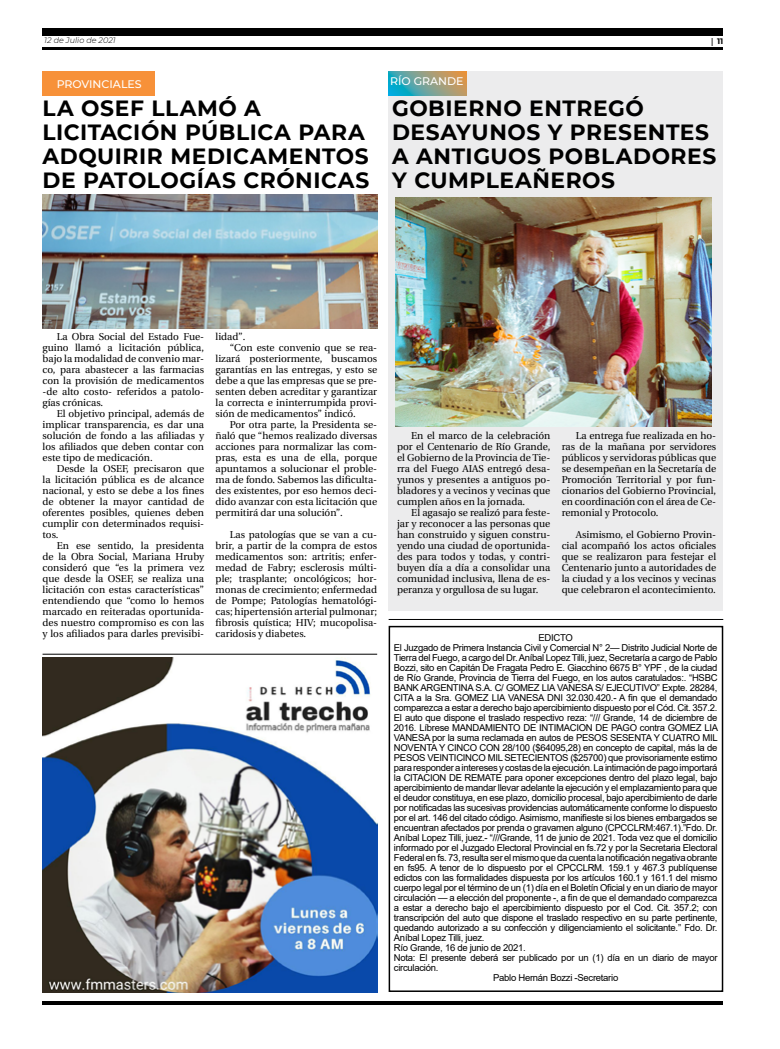
<style>
.page{position:relative;width:780px;height:1049px;background:#fff}
.page>*{position:absolute;margin:0;border:0;box-sizing:border-box;transform-origin:0 0}
.t1{font:700 22px/24px "Montserrat";letter-spacing:.025em;color:#000}
.t2{font:500 11px "Montserrat";color:#fff}
.t3{font:10px/11px "Utopia";color:#000;text-align:justify}
.t4{font:9.5px "Arial";letter-spacing:-.03em;color:#000}
.t5{font:italic 300 8px "Montserrat";color:#000}
.t6{font:700 8px "Montserrat";color:#000}
.s1{font-family:"Utopia"}
</style>
<div class="page">
<hr style="left:43px;top:48px;width:680px;height:2px;background:#000">
<div style="left:43px;top:28px;width:680px;height:7px;background:#000"></div>
<hr style="left:43px;top:1001px;width:680px;height:4px;background:#000">
<div style="left:388px;top:626px;width:335px;height:366px;border:2px solid #000"></div>
<hr style="left:388px;top:619px;width:335px;height:1px;background:#000">
<div style="left:388px;top:72px;width:335px;height:539px;background:#ececed"></div>
<div style="left:43px;top:72px;width:112px;height:24px;background:#f79139"></div>
<img style="left:43px;top:194px;width:334px;height:135px">
<svg style="left:388px;top:72px;width:79px;height:24px;background:#77a190"></svg>
<img style="left:395px;top:197px;width:316px;height:229px">
<img style="left:43px;top:658px;width:334px;height:334px">
<hr style="left:43px;top:654px;width:334px;height:1px;background:#000">
<p class="t5" style="left:44px;top:35px;width:73px">12 de Julio de 2021</p>
<p class="t6" style="left:711px;top:35px;width:14px"><span class="s1">|</span> 11</p>
<p class="t2" style="left:57px;top:76px;width:86px">PROVINCIALES</p>
<p class="t2" style="left:390px;top:73px;width:75px">RÍO GRANDE</p>
<h1 class="t1" style="left:43px;top:95px;width:328px">LA OSEF LLAMÓ A<br>LICITACIÓN PÚBLICA PARA<br>ADQUIRIR MEDICAMENTOS<br>DE PATOLOGÍAS CRÓNICAS</h1>
<h1 class="t1" style="left:392px;top:95px;width:326px">GOBIERNO ENTREGÓ<br>DESAYUNOS Y PRESENTES<br>A ANTIGUOS POBLADORES<br>Y CUMPLEAÑEROS</h1>
<p class="t3" style="left:43px;top:331px;width:163px;text-indent:14px">La Obra Social del Estado Fue&shy;guino llamó a licitación pública, bajo la modalidad de convenio mar&shy;co, para abastecer a las farmacias con la provisión de medicamentos -de alto costo- referidos a patolo&shy;gías crónicas.</p>
<p class="t3" style="left:43px;top:408px;width:163px;text-indent:14px">El objetivo principal, además de implicar transparencia, es dar una solución de fondo a las afiliadas y los afiliados que deben contar con este tipo de medicación.</p>
<p class="t3" style="left:43px;top:463px;width:163px;text-indent:14px">Desde la OSEF, precisaron que la licitación pública es de alcance nacional, y esto se debe a los fines de obtener la mayor cantidad de oferentes posibles, quienes deben cumplir con determinados requisi&shy;tos.</p>
<p class="t3" style="left:43px;top:540px;width:163px;text-indent:14px">En ese sentido, la presidenta de la Obra Social, Mariana Hruby consideró que “es la primera vez que desde la OSEF, se realiza una licitación con estas características” entendiendo que “como lo hemos marcado en reiteradas oportunida&shy;des nuestro compromiso es con las y los afiliados para darles previsibi-</p>
<p class="t3" style="left:215px;top:331px;width:31px">lidad”.</p>
<p class="t3" style="left:230px;top:342px;width:149px">“Con este convenio que se rea-</p>
<p class="t3" style="left:215px;top:353px;width:163px">lizará posteriormente, buscamos</p>
<p class="t3" style="left:215px;top:364px;width:163px">garantías en las entregas, y esto se</p>
<p class="t3" style="left:215px;top:375px;width:163px">debe a que las empresas que se pre-</p>
<p class="t3" style="left:215px;top:386px;width:163px">senten deben acreditar y garantizar</p>
<p class="t3" style="left:215px;top:397px;width:163px">la correcta e ininterrumpida provi-</p>
<p class="t3" style="left:215px;top:408px;width:142px">sión de medicamentos” indicó.</p>
<p class="t3" style="left:230px;top:419px;width:149px">Por otra parte, la Presidenta se-</p>
<p class="t3" style="left:215px;top:430px;width:163px">ñaló que “hemos realizado diversas</p>
<p class="t3" style="left:215px;top:441px;width:163px">acciones para normalizar las com-</p>
<p class="t3" style="left:215px;top:452px;width:163px">pras, esta es una de ella, porque</p>
<p class="t3" style="left:215px;top:463px;width:163px">apuntamos a solucionar el proble-</p>
<p class="t3" style="left:215px;top:474px;width:163px">ma de fondo. Sabemos las dificulta-</p>
<p class="t3" style="left:215px;top:485px;width:163px">des existentes, por eso hemos deci-</p>
<p class="t3" style="left:215px;top:496px;width:163px">dido avanzar con esta licitación que</p>
<p class="t3" style="left:215px;top:507px;width:129px">permitirá dar una solución”.</p>
<p class="t3" style="left:215px;top:529px;width:163px;text-indent:14px">Las patologías que se van a cu&shy;brir, a partir de la compra de estos medicamentos son: artritis; enfer&shy;medad de Fabry; esclerosis múlti&shy;ple; trasplante; oncológicos; hor&shy;monas de crecimiento; enfermedad de Pompe; Patologías hematológi&shy;cas; hipertensión arterial pulmonar; fibrosis quística; HIV; mucopolisa&shy;caridosis y diabetes.</p>
<p class="t3" style="left:397px;top:430px;width:155px;text-indent:14px">En el marco de la celebración por el Centenario de Río Grande, el Gobierno de la Provincia de Tie&shy;rra del Fuego AIAS entregó desa&shy;yunos y presentes a antiguos po&shy;bladores y a vecinos y vecinas que cumplen años en la jornada.</p>
<p class="t3" style="left:397px;top:507px;width:155px;text-indent:14px">El agasajo se realizó para feste&shy;jar y reconocer a las personas que han construido y siguen constru&shy;yendo una ciudad de oportunida&shy;des para todos y todas, y contri&shy;buyen día a día a consolidar una comunidad inclusiva, llena de es&shy;peranza y orgullosa de su lugar.</p>
<p class="t3" style="left:561px;top:430px;width:156px;text-indent:14px">La entrega fue realizada en ho&shy;ras de la mañana por servidores públicos y servidoras públicas que se desempeñan en la Secretaría de Promoción Territorial y por fun&shy;cionarios del Gobierno Provincial, en coordinación con el área de Ce&shy;remonial y Protocolo.</p>
<p class="t3" style="left:561px;top:529px;width:156px;text-indent:14px">Asimismo, el Gobierno Provin&shy;cial acompañó los actos oficiales que se realizaron para festejar el Centenario junto a autoridades de la ciudad y a los vecinos y vecinas que celebraron el acontecimiento.</p>
<p class="t4" style="left:538px;top:631px;width:36px">EDICTO</p>
<p class="t4" style="left:394px;top:641px;width:325px">El Juzgado de Primera Instancia Civil y Comercial N° 2— Distrito Judicial Norte de</p>
<p class="t4" style="left:394px;top:651px;width:325px">Tierra del Fuego, a cargo del Dr. Aníbal Lopez Tilli, juez, Secretaría a cargo de Pablo</p>
<p class="t4" style="left:394px;top:661px;width:325px">Bozzi, sito en Capitán De Fragata Pedro E. Giacchino 6675 B° YPF , de la ciudad</p>
<p class="t4" style="left:394px;top:671px;width:325px">de Río Grande, Provincia de Tierra del Fuego, en los autos caratulados:. “HSBC</p>
<p class="t4" style="left:394px;top:681px;width:325px">BANK ARGENTINA S.A. C/ GOMEZ LIA VANESA S/ EJECUTIVO” Expte. 28284,</p>
<p class="t4" style="left:394px;top:691px;width:325px">CITA a la Sra. GOMEZ LIA VANESA DNI 32.030.420.- A fin que el demandado</p>
<p class="t4" style="left:394px;top:701px;width:325px">comparezca a estar a derecho bajo apercibimiento dispuesto por el Cód. Cit. 357.2.</p>
<p class="t4" style="left:394px;top:711px;width:325px">El auto que dispone el traslado respectivo reza: “/// Grande, 14 de diciembre de</p>
<p class="t4" style="left:394px;top:721px;width:326px">2016. Líbrese MANDAMIENTO DE INTIMACION DE PAGO contra GOMEZ LIA</p>
<p class="t4" style="left:394px;top:731px;width:325px">VANESA por la suma reclamada en autos de PESOS SESENTA Y CUATRO MIL</p>
<p class="t4" style="left:394px;top:741px;width:325px">NOVENTA Y CINCO CON 28/100 ($64095,28) en concepto de capital, más la de</p>
<p class="t4" style="left:394px;top:751px;width:325px">PESOS VEINTICINCO MIL SETECIENTOS ($25700) que provisoriamente estimo</p>
<p class="t4" style="left:394px;top:761px;width:325px">para responder a intereses y costas de la ejecución. La intimación de pago importará</p>
<p class="t4" style="left:394px;top:771px;width:325px">la CITACION DE REMATE para oponer excepciones dentro del plazo legal, bajo</p>
<p class="t4" style="left:394px;top:781px;width:325px">apercibimiento de mandar llevar adelante la ejecución y el emplazamiento para que</p>
<p class="t4" style="left:394px;top:791px;width:325px">el deudor constituya, en ese plazo, domicilio procesal, bajo apercibimiento de darle</p>
<p class="t4" style="left:394px;top:801px;width:325px">por notificadas las sucesivas providencias automáticamente conforme lo dispuesto</p>
<p class="t4" style="left:394px;top:811px;width:325px">por el art. 146 del citado código. Asimismo, manifieste si los bienes embargados se</p>
<p class="t4" style="left:394px;top:821px;width:325px">encuentran afectados por prenda o gravamen alguno (CPCCLRM:467.1).”Fdo. Dr.</p>
<p class="t4" style="left:394px;top:831px;width:325px">Aníbal Lopez Tilli, juez.- “///Grande, 11 de junio de 2021. Toda vez que el domicilio</p>
<p class="t4" style="left:394px;top:841px;width:325px">informado por el Juzgado Electoral Provincial en fs.72 y por la Secretaria Electoral</p>
<p class="t4" style="left:394px;top:851px;width:325px">Federal en fs. 73, resulta ser el mismo que da cuenta la notificación negativa obrante</p>
<p class="t4" style="left:394px;top:861px;width:325px">en fs95. A tenor de lo dispuesto por el CPCCLRM. 159.1 y 467.3 publíquense</p>
<p class="t4" style="left:394px;top:871px;width:325px">edictos con las formalidades dispuesta por los artículos 160.1 y 161.1 del mismo</p>
<p class="t4" style="left:394px;top:881px;width:325px">cuerpo legal por el término de un (1) día en el Boletín Oficial y en un diario de mayor</p>
<p class="t4" style="left:394px;top:891px;width:325px">circulación — a elección del proponente -, a fin de que el demandado comparezca</p>
<p class="t4" style="left:394px;top:901px;width:325px">a estar a derecho bajo el apercibimiento dispuesto por el Cod. Cit. 357.2; con</p>
<p class="t4" style="left:394px;top:911px;width:325px">transcripción del auto que dispone el traslado respectivo en su parte pertinente,</p>
<p class="t4" style="left:394px;top:921px;width:325px">quedando autorizado a su confección y diligenciamiento el solicitante.” Fdo. Dr.</p>
<p class="t4" style="left:394px;top:931px;width:92px">Aníbal Lopez Tilli, juez.</p>
<p class="t4" style="left:394px;top:941px;width:133px">Río Grande, 16 de junio de 2021.</p>
<p class="t4" style="left:394px;top:951px;width:325px">Nota: El presente deberá ser publicado por un (1) día en un diario de mayor</p>
<p class="t4" style="left:394px;top:961px;width:46px">circulación.</p>
<p class="t4" style="left:493px;top:971px;width:127px">Pablo Hernán Bozzi -Secretario</p>
</div>
